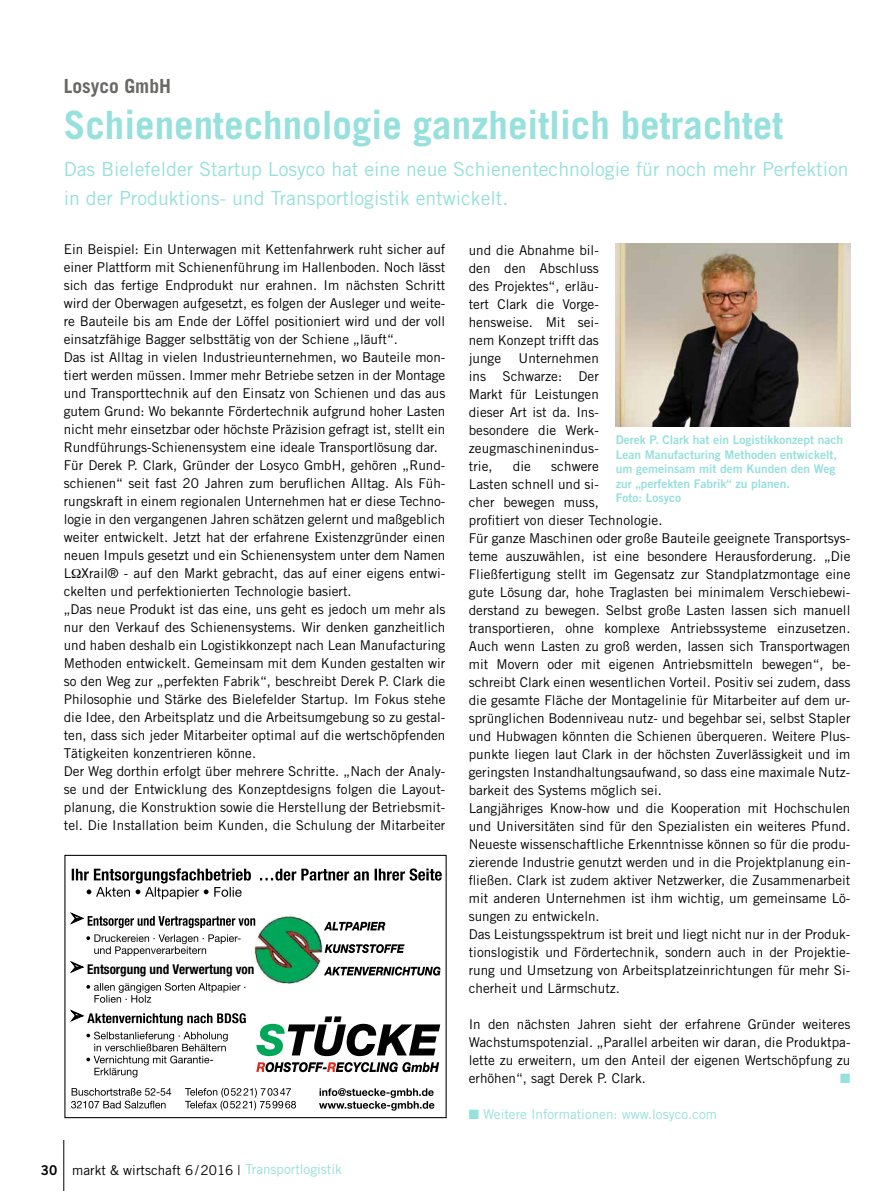
<style>
.page{position:relative;width:893px;height:1191px;background:#fff}
.page>*{position:absolute;margin:0;border:0;box-sizing:border-box;transform-origin:0 0}
.t1{font:700 39px "Trade Gothic";color:#96e0dd}
.t2{font:19.5px/28.5px "Trade Gothic";color:#96e0dd}
.t3{font:700 19.5px "Trade Gothic";color:#686867}
.t4{font:13.5px/18px "Trade Gothic";color:#000;text-align:justify}
.t5{font:13.5px "Trade Gothic";color:#96e0dd}
.t6{font:700 condensed 13.5px "Helvetica Neue";color:#000}
.t7{font:13.5px "Zapf Dingbats ITC";color:#96e0dd}
.t8{font:12px/14.4px "Trade Gothic Bold Two";color:#96e0dd}
.s1{font-family:"Trade Gothic Bold Two"}
.s2{color:#96e0dd}
</style>
<div class="page">
<hr style="left:63px;top:1140px;width:1px;height:51px;background:#000">
<img style="left:616px;top:243px;width:234px;height:183px">
<div style="left:64px;top:855px;width:383px;height:263px;border:1px solid #000"></div>
<svg style="left:70px;top:868px;width:31px;height:105px"></svg>
<svg style="left:70px;top:983px;width:31px;height:92px"></svg>
<svg style="left:101px;top:868px;width:341px;height:220px"></svg>
<svg style="left:71px;top:1088px;width:363px;height:22px"></svg>
<img style="left:253px;top:915px;width:70px;height:71px">
<svg style="left:324px;top:922px;width:117px;height:53px"></svg>
<svg style="left:256px;top:1016px;width:184px;height:40px"></svg>
<svg style="left:256px;top:1062px;width:183px;height:10px"></svg>
<h2 class="t3" style="left:64px;top:74px;width:109px">Losyco GmbH</h2>
<h1 class="t1" style="left:64px;top:101px;width:721px">Schienentechnologie ganzheitlich betrachtet</h1>
<h2 class="t2" style="left:64px;top:155px;width:786px">Das Bielefelder Startup Losyco hat eine neue Schienentechnologie für noch mehr Perfektion in der Produktions- und Transportlogistik entwickelt.</h2>
<p class="t4" style="left:64px;top:240px;width:383px;text-align:left">Ein Beispiel: Ein Unterwagen mit Kettenfahrwerk ruht sicher auf einer Plattform mit Schienenführung im Hallenboden. Noch lässt sich das fertige Endprodukt nur erahnen. Im nächsten Schritt wird der Oberwagen aufgesetzt, es folgen der Ausleger und weite&shy;re Bauteile bis am Ende der Löffel positioniert wird und der voll einsatzfähige Bagger selbsttätig von der Schiene „läuft“.<br>Das ist Alltag in vielen Industrieunternehmen, wo Bauteile mon&shy;tiert werden müssen. Immer mehr Betriebe setzen in der Montage und Transporttechnik auf den Einsatz von Schienen und das aus gutem Grund: Wo bekannte Fördertechnik aufgrund hoher Lasten nicht mehr einsetzbar oder höchste Präzision gefragt ist, stellt ein Rundführungs-Schienensystem eine ideale Transportlösung dar.<br>Für Derek P. Clark, Gründer der Losyco GmbH, gehören „Rund&shy;schienen“ seit fast 20 Jahren zum beruflichen Alltag. Als Füh&shy;rungskraft in einem regionalen Unternehmen hat er diese Techno&shy;logie in den vergangenen Jahren schätzen gelernt und maßgeblich weiter entwickelt. Jetzt hat der erfahrene Existenzgründer einen neuen Impuls gesetzt und ein Schienensystem unter dem Namen L Xrail® - auf den Markt gebracht, das auf einer eigens entwi&shy;ckelten und perfektionierten Technologie basiert.<br>„Das neue Produkt ist das eine, uns geht es jedoch um mehr als nur den Verkauf des Schienensystems. Wir denken ganzheitlich und haben deshalb ein Logistikkonzept nach Lean Manufacturing Methoden entwickelt. Gemeinsam mit dem Kunden gestalten wir so den Weg zur „perfekten Fabrik“, beschreibt Derek P. Clark die Philosophie und Stärke des Bielefelder Startup. Im Fokus stehe die Idee, den Arbeitsplatz und die Arbeitsumgebung so zu gestal&shy;ten, dass sich jeder Mitarbeiter optimal auf die wertschöpfenden Tätigkeiten konzentrieren könne.<br>Der Weg dorthin erfolgt über mehrere Schritte. „Nach der Analy&shy;se und der Entwicklung des Konzeptdesigns folgen die Layout&shy;planung, die Konstruktion sowie die Herstellung der Betriebsmit&shy;tel. Die Installation beim Kunden, die Schulung der Mitarbeiter</p>
<p class="t6" style="left:87px;top:961px;width:169px">Entsorgung und Verwertung von</p>
<p class="t4" style="left:41px;top:1160px;width:302px"><span class="s1">30</span> markt &amp; wirtschaft 6/2016 | <span class="s2">Transportlogistik</span></p>
<p class="t4" style="left:469px;top:240px;width:132px">und die Abnahme bil&shy;den den Abschluss des Projektes“, erläu&shy;tert Clark die Vorge&shy;hensweise. Mit sei&shy;nem Konzept trifft das junge</p>
<p class="t4" style="left:469px;top:348px;width:132px;text-indent:50px">Unternehmen ins Schwarze: Der Markt für Leistungen dieser Art ist da. Ins&shy;besondere die Werk&shy;zeugmaschinenindus&shy;trie,</p>
<p class="t8" style="left:616px;top:432px;width:229px">Derek P. Clark hat ein Logistikkonzept nach Lean Manufacturing Methoden entwickelt, um gemeinsam mit dem Kunden den Weg zur „perfekten Fabrik“ zu planen.<br>Foto: Losyco</p>
<p class="t4" style="left:513px;top:456px;width:20px">die</p>
<p class="t4" style="left:469px;top:456px;width:383px;text-align:left;text-indent:82px">schwere<br>Lasten schnell und si-<br>cher bewegen muss,<br>profitiert von dieser Technologie.<br>Für ganze Maschinen oder große Bauteile geeignete Transportsys&shy;teme auszuwählen, ist eine besondere Herausforderung. „Die Fließfertigung stellt im Gegensatz zur Standplatzmontage eine gute Lösung dar, hohe Traglasten bei minimalem Verschiebewi&shy;derstand zu bewegen. Selbst große Lasten lassen sich manuell transportieren, ohne komplexe Antriebssysteme einzusetzen.<br>Auch wenn Lasten zu groß werden, lassen sich Transportwagen mit Movern oder mit eigenen Antriebsmitteln bewegen“, be&shy;schreibt Clark einen wesentlichen Vorteil. Positiv sei zudem, dass die gesamte Fläche der Montagelinie für Mitarbeiter auf dem ur&shy;sprünglichen Bodenniveau nutz- und begehbar sei, selbst Stapler und Hubwagen könnten die Schienen überqueren. Weitere Plus&shy;punkte liegen laut Clark in der höchsten Zuverlässigkeit und im geringsten Instandhaltungsaufwand, so dass eine maximale Nutz&shy;barkeit des Systems möglich sei.<br>Langjähriges Know-how und die Kooperation mit Hochschulen und Universitäten sind für den Spezialisten ein weiteres Pfund.<br>Neueste wissenschaftliche Erkenntnisse können so für die produ&shy;zierende Industrie genutzt werden und in die Projektplanung ein&shy;fließen. Clark ist zudem aktiver Netzwerker, die Zusammenarbeit mit anderen Unternehmen ist ihm wichtig, um gemeinsame Lö&shy;sungen zu entwickeln.<br>Das Leistungsspektrum ist breit und liegt nicht nur in der Produk&shy;tionslogistik und Fördertechnik, sondern auch in der Projektie&shy;rung und Umsetzung von Arbeitsplatzeinrichtungen für mehr Si&shy;cherheit und Lärmschutz.</p>
<p class="t4" style="left:469px;top:1014px;width:383px">In den nächsten Jahren sieht der erfahrene Gründer weiteres Wachstumspotenzial. „Parallel arbeiten wir daran, die Produktpa&shy;lette zu erweitern, um den Anteil der eigenen Wertschöpfung zu erhöhen“, sagt Derek P. Clark.</p>
<p class="t7" style="left:840px;top:1071px;width:12px">■</p>
<p class="t5" style="left:469px;top:1105px;width:250px">■ Weitere Informationen: www.losyco.com</p>
</div>
